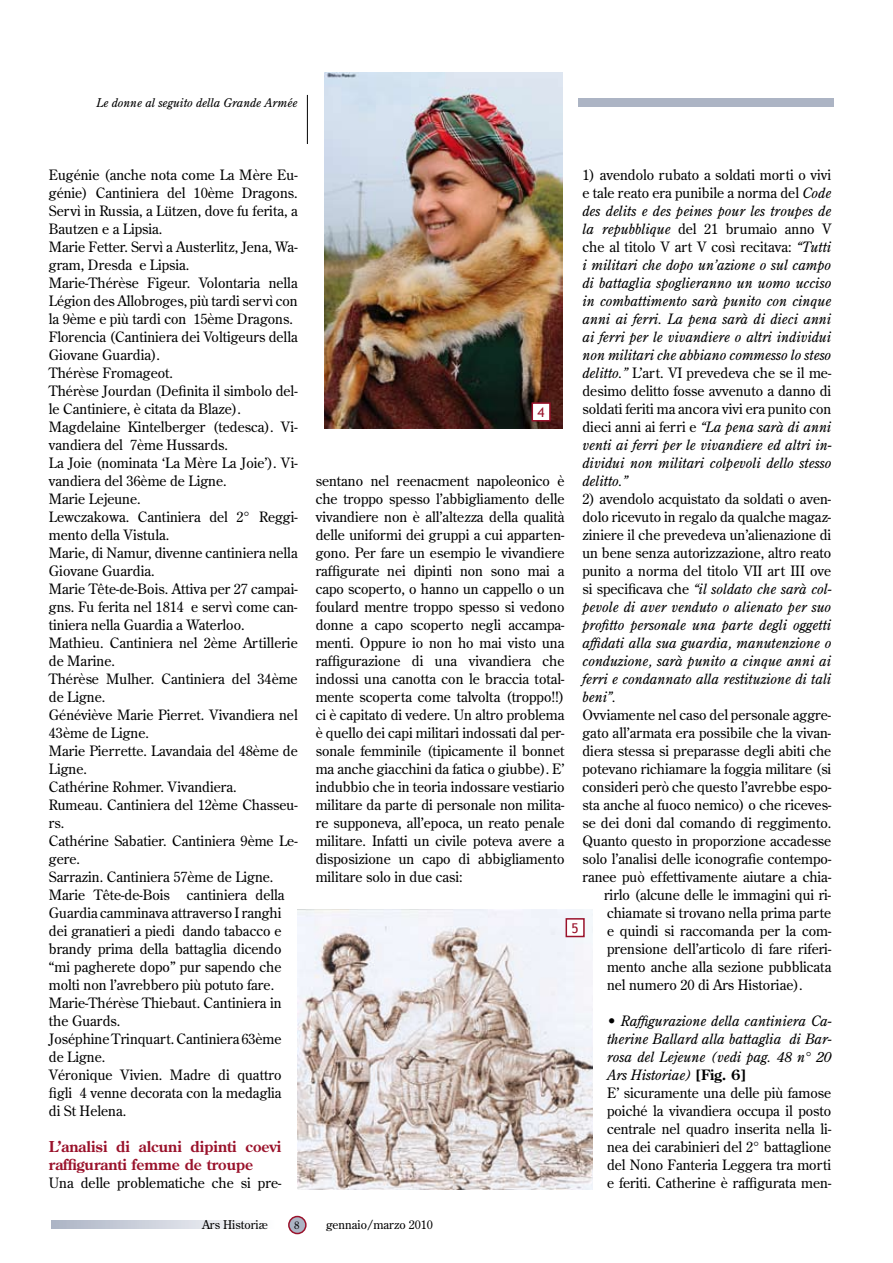
<style>
.page{position:relative;width:893px;height:1263px;background:#fff}
.page>*{position:absolute;margin:0;border:0;box-sizing:border-box;transform-origin:0 0}
.t1{font:700 15px/18px "Century Old Style";color:#9a122b}
.t2{font:14.25px/18px "Century Old Style";color:#000}
.t3{font:italic 14.25px/18px "Century Old Style";color:#000;text-align:justify}
.t4{font:13.5px "Trebuchet MS";color:#9a122b}
.t5{font:italic 12px "Century Old Style";color:#000}
.t6{font:12px "Century Old Style";color:#000}
.t7{font:10.5px "Century Old Style";color:#000}
.s1{font-style:normal}
.s2{font-style:italic}
.s3{font-weight:700}
</style>
<div class="page">
<div style="left:578px;top:98px;width:255px;height:8px;background:#acb4c4"></div>
<hr style="left:307px;top:95px;width:1px;height:49px;background:#000">
<div style="left:289px;top:1216px;width:17px;height:17px;background:#acb4c4;border-radius:50%"></div>
<div style="left:288px;top:1216px;width:19px;height:18px;border:2px solid #9a122b;border-radius:50%"></div>
<svg style="left:51px;top:1220px;width:199px;height:9px;background:#cfd4de"></svg>
<img style="left:324px;top:72px;width:239px;height:357px">
<div style="left:532px;top:403px;width:18px;height:18px;background:#fff"></div>
<div style="left:531px;top:402px;width:20px;height:19px;border:2px solid #9a122b"></div>
<img style="left:298px;top:909px;width:294px;height:280px">
<div style="left:566px;top:919px;width:18px;height:17px;background:#fff"></div>
<div style="left:566px;top:918px;width:19px;height:19px;border:2px solid #9a122b"></div>
<p class="t5" style="left:97px;top:96px;width:203px">Le donne al seguito della Grande Armée</p>
<p class="t2" style="left:49px;top:166px;width:250px">Eugénie (anche nota come La Mère Eu&shy;génie) Cantiniera del 10ème Dragons.<br>Servì in Russia, a Lützen, dove fu ferita, a<br>Bautzen e a Lipsia.<br>Marie Fetter. Servì a Austerlitz, Jena, Wa&shy;gram, Dresda e Lipsia.<br>Marie-Thérèse Figeur. Volontaria nella<br>Légion des Allobroges, più tardi servì con la 9ème e più tardi con 15ème Dragons.<br>Florencia (Cantiniera dei Voltigeurs della<br>Giovane Guardia).<br>Thérèse Fromageot.<br>Thérèse Jourdan (Definita il simbolo del&shy;le Cantiniere, è citata da Blaze).<br>Magdelaine Kintelberger (tedesca). Vi&shy;vandiera del 7ème Hussards.<br>La Joie (nominata ‘La Mère La Joie’). Vi&shy;vandiera del 36ème de Ligne.<br>Marie Lejeune.<br>Lewczakowa. Cantiniera del 2° Reggi&shy;mento della Vistula.<br>Marie, di Namur, divenne cantiniera nella<br>Giovane Guardia.<br>Marie Tête-de-Bois. Attiva per 27 campai&shy;gns. Fu ferita nel 1814 e servì come can&shy;tiniera nella Guardia a Waterloo.<br>Mathieu. Cantiniera nel 2ème Artillerie de Marine.<br>Thérèse Mulher. Cantiniera del 34ème de Ligne.<br>Généviève Marie Pierret. Vivandiera nel<br>43ème de Ligne.<br>Marie Pierrette. Lavandaia del 48ème de<br>Ligne.<br>Cathérine Rohmer. Vivandiera.<br>Rumeau. Cantiniera del 12ème Chasseu&shy;rs.<br>Cathérine Sabatier. Cantiniera 9ème Le&shy;gere.<br>Sarrazin. Cantiniera 57ème de Ligne.<br>Marie Tête-de-Bois cantiniera della<br>Guardia camminava attraverso I ranghi dei granatieri a piedi dando tabacco e brandy prima della battaglia dicendo “mi pagherete dopo” pur sapendo che molti non l’avrebbero più potuto fare.<br>Marie-Thérèse Thiebaut. Cantiniera in the Guards.<br>Joséphine Trinquart. Cantiniera 63ème de Ligne.<br>Véronique Vivien. Madre di quattro figli 4 venne decorata con la medaglia<br>di St Helena.</p>
<p class="t1" style="left:49px;top:1137px;width:234px">L’analisi di alcuni dipinti coevi raffiguranti femme de troupe</p>
<p class="t2" style="left:49px;top:1174px;width:234px">Una delle problematiche che si pre-</p>
<p class="t3" style="left:582px;top:166px;width:251px"><span class="s1">1) avendolo rubato a soldati morti o vivi e tale reato era punibile a norma del</span> Code des delits e des peines pour les troupes de la repubblique <span class="s1">del 21 brumaio anno V che al titolo V art V così recitava:</span> “Tutti i militari che dopo un’azione o sul campo di battaglia spoglieranno un uomo ucciso in combattimento sarà punito con cinque anni ai ferri. La pena sarà di dieci anni ai ferri per le vivandiere o altri individui non militari che abbiano commesso lo steso delitto.” <span class="s1">L’art. VI prevedeva che se il me&shy;desimo delitto fosse avvenuto a danno di soldati feriti ma ancora vivi era punito con dieci anni ai ferri e</span> “La pena sarà di anni venti ai ferri per le vivandiere ed altri in&shy;dividui non militari colpevoli dello stesso delitto.”</p>
<p class="t3" style="left:582px;top:490px;width:251px"><span class="s1">2) avendolo acquistato da soldati o aven&shy;dolo ricevuto in regalo da qualche magaz&shy;ziniere il che prevedeva un’alienazione di un bene senza autorizzazione, altro reato punito a norma del titolo VII art III ove si specificava che</span> “il soldato che sarà col&shy;pevole di aver venduto o alienato per suo profitto personale una parte degli oggetti affidati alla sua guardia, manutenzione o conduzione, sarà punito a cinque anni ai ferri e condannato alla restituzione di tali beni”.</p>
<p class="t2" style="left:582px;top:706px;width:250px">Ovviamente nel caso del personale aggre-</p>
<p class="t2" style="left:582px;top:723px;width:250px">gato all’armata era possibile che la vivan-</p>
<p class="t2" style="left:582px;top:741px;width:250px">diera stessa si preparasse degli abiti che</p>
<p class="t2" style="left:582px;top:759px;width:250px">potevano richiamare la foggia militare (si</p>
<p class="t2" style="left:582px;top:777px;width:250px">consideri però che questo l’avrebbe espo-</p>
<p class="t2" style="left:582px;top:795px;width:250px">sta anche al fuoco nemico) o che riceves-</p>
<p class="t2" style="left:582px;top:813px;width:250px">se dei doni dal comando di reggimento.</p>
<p class="t2" style="left:582px;top:831px;width:250px">Quanto questo in proporzione accadesse</p>
<p class="t2" style="left:582px;top:849px;width:250px">solo l’analisi delle iconografie contempo-</p>
<p class="t2" style="left:582px;top:867px;width:250px">ranee può effettivamente aiutare a chia-</p>
<p class="t2" style="left:604px;top:885px;width:229px">rirlo (alcune delle le immagini qui ri-</p>
<p class="t2" style="left:607px;top:903px;width:226px">chiamate si trovano nella prima parte</p>
<p class="t2" style="left:607px;top:921px;width:226px">e quindi si raccomanda per la com-</p>
<p class="t2" style="left:607px;top:939px;width:226px">prensione dell’articolo di fare riferi-</p>
<p class="t2" style="left:607px;top:957px;width:226px">mento anche alla sezione pubblicata</p>
<p class="t2" style="left:607px;top:975px;width:197px">nel numero 20 di Ars Historiae).</p>
<p class="t2" style="left:607px;top:1011px;width:226px">• <span class="s2">Raffigurazione della cantiniera Ca&shy;therine Ballard alla battaglia di Bar&shy;rosa del Lejeune (vedi pag. 48 n° 20<br>Ars Historiae)</span> <span class="s3">[Fig. 6]<br></span>E’ sicuramente una delle più famose poiché la vivandiera occupa il posto centrale nel quadro inserita nella li&shy;nea dei carabinieri del 2° battaglione del Nono Fanteria Leggera tra morti e feriti. Catherine è raffigurata men-</p>
<p class="t4" style="left:538px;top:404px;width:9px">4</p>
<p class="t2" style="left:316px;top:472px;width:250px;text-align:justify">sentano nel reenacment napoleonico è che troppo spesso l’abbigliamento delle vivandiere non è all’altezza della qualità delle uniformi dei gruppi a cui apparten&shy;gono. Per fare un esempio le vivandiere raffigurate nei dipinti non sono mai a capo scoperto, o hanno un cappello o un foulard mentre troppo spesso si vedono donne a capo scoperto negli accampa&shy;menti. Oppure io non ho mai visto una raffigurazione di una vivandiera che indossi una canotta con le braccia total&shy;mente scoperta come talvolta (troppo!!) ci è capitato di vedere. Un altro problema è quello dei capi militari indossati dal per&shy;sonale femminile (tipicamente il bonnet ma anche giacchini da fatica o giubbe). E’ indubbio che in teoria indossare vestiario militare da parte di personale non milita&shy;re supponeva, all’epoca, un reato penale militare. Infatti un civile poteva avere a disposizione un capo di abbigliamento militare solo in due casi:</p>
<p class="t4" style="left:572px;top:920px;width:9px">5</p>
<p class="t6" style="left:202px;top:1217px;width:67px">Ars Historiæ</p>
<p class="t7" style="left:294px;top:1218px;width:7px">8</p>
<p class="t6" style="left:326px;top:1217px;width:108px">gennaio/marzo 2010</p>
</div>
